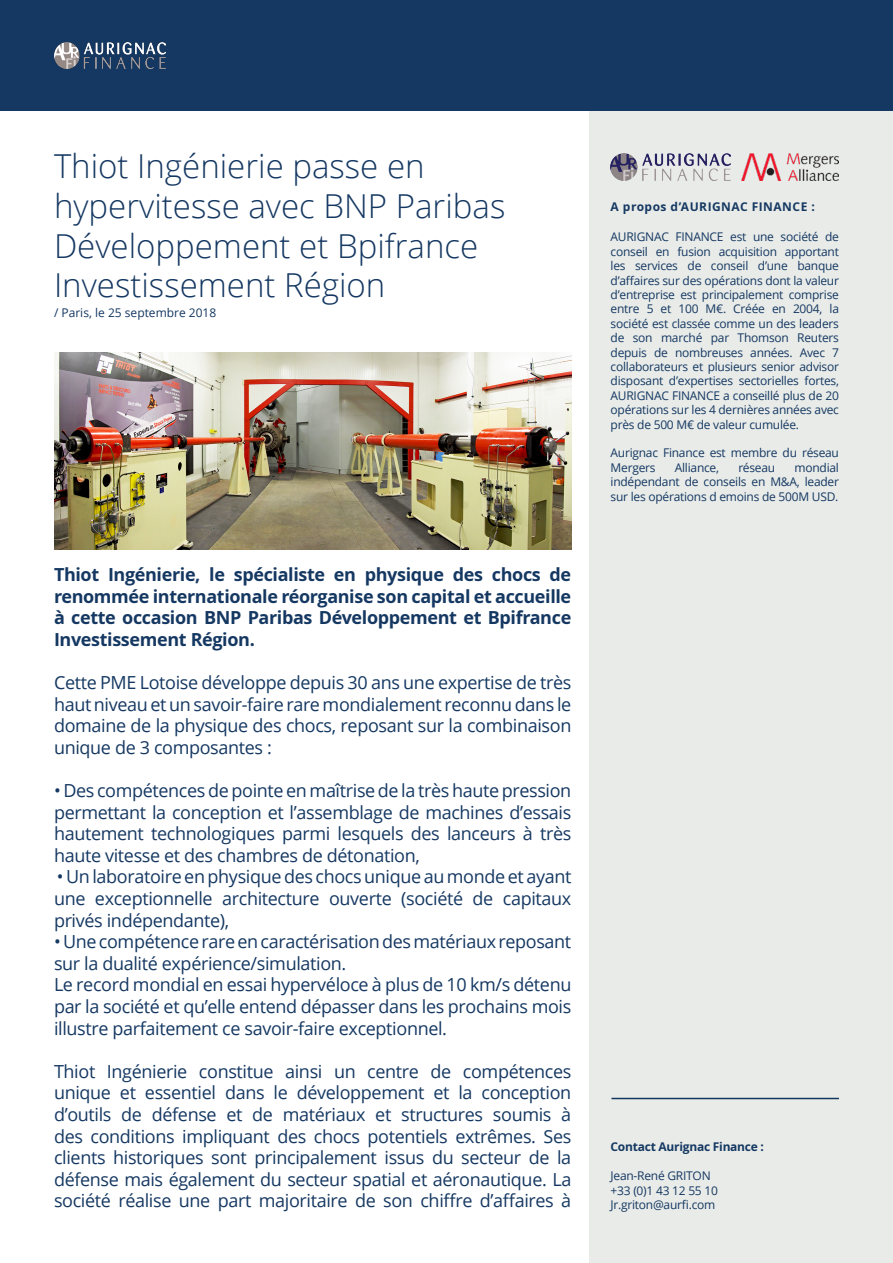
<style>
.page{position:relative;width:893px;height:1263px;background:#fff}
.page>*{position:absolute;margin:0;border:0;box-sizing:border-box;transform-origin:0 0}
.t1{font:300 33px/39.6px "Open Sans";color:#153862}
.t2{font:18px/21.6px "Open Sans";letter-spacing:-.02em;color:#153862;text-align:justify}
.t3{font:700 18px/21.6px "Open Sans";letter-spacing:-.02em;color:#153862;text-align:justify}
.t4{font:12px/14.4px "Open Sans";letter-spacing:-.02em;color:#153862;text-align:justify}
.t5{font:700 12px "Open Sans";letter-spacing:.04em;color:#153862}
.t6{font:12px "Open Sans";color:#153862}
.t7{font:700 12px "Open Sans";letter-spacing:-.02em;color:#153862}
</style>
<div class="page">
<div style="left:589px;top:111px;width:304px;height:1152px;background:#e8ebe8"></div>
<div style="left:0;top:0;width:893px;height:111px;background:#153862"></div>
<img style="left:54px;top:43px;width:111px;height:25px">
<img style="left:611px;top:153px;width:119px;height:27px">
<hr style="left:611px;top:1098px;width:228px;height:1px;background:#143760">
<img style="left:741px;top:153px;width:98px;height:27px">
<img style="left:54px;top:352px;width:517px;height:197px">
<p class="t1" style="left:54px;top:146px;width:453px">Thiot Ingénierie passe en hypervitesse avec BNP Paribas<br>Développement et Bpifrance<br>Investissement Région</p>
<p class="t6" style="left:54px;top:305px;width:164px">/ Paris, le 25 septembre 2018</p>
<p class="t3" style="left:54px;top:563px;width:519px">Thiot Ingénierie, le spécialiste en physique des chocs de renommée internationale réorganise son capital et accueille à cette occasion BNP Paribas Développement et Bpifrance Investissement Région.</p>
<p class="t2" style="left:54px;top:671px;width:519px">Cette PME Lotoise développe depuis 30 ans une expertise de très haut niveau et un savoir-faire rare mondialement reconnu dans le domaine de la physique des chocs, reposant sur la combinaison unique de 3 composantes :</p>
<p class="t2" style="left:54px;top:779px;width:519px">• Des compétences de pointe en maîtrise de la très haute pression permettant la conception et l’assemblage de machines d’essais hautement technologiques parmi lesquels des lanceurs à très haute vitesse et des chambres de détonation,</p>
<p class="t2" style="left:54px;top:866px;width:519px">• Un laboratoire en physique des chocs unique au monde et ayant une exceptionnelle architecture ouverte (société de capitaux privés indépendante),</p>
<p class="t2" style="left:54px;top:930px;width:519px">• Une compétence rare en caractérisation des matériaux reposant sur la dualité expérience/simulation.</p>
<p class="t2" style="left:54px;top:974px;width:519px">Le record mondial en essai hypervéloce à plus de 10 km/s détenu par la société et qu’elle entend dépasser dans les prochains mois illustre parfaitement ce savoir-faire exceptionnel.</p>
<p class="t2" style="left:54px;top:1060px;width:519px">Thiot Ingénierie constitue ainsi un centre de compétences unique et essentiel dans le développement et la conception d’outils de défense et de matériaux et structures soumis à des conditions impliquant des chocs potentiels extrêmes. Ses clients historiques sont principalement issus du secteur de la défense mais également du secteur spatial et aéronautique. La société réalise une part majoritaire de son chiffre d’affaires à</p>
<p class="t5" style="left:611px;top:199px;width:206px">A propos d’AURIGNAC FINANCE :</p>
<p class="t4" style="left:611px;top:229px;width:230px">AURIGNAC FINANCE est une société de conseil en fusion acquisition apportant les services de conseil d’une banque d’affaires sur des opérations dont la valeur d’entreprise est principalement comprise entre 5 et 100 M€. Créée en 2004, la société est classée comme un des leaders de son marché par Thomson Reuters depuis de nombreuses années. Avec 7 collaborateurs et plusieurs senior advisor disposant d’expertises sectorielles fortes, AURIGNAC FINANCE a conseillé plus de 20 opérations sur les 4 dernières années avec près de 500 M€ de valeur cumulée.</p>
<p class="t4" style="left:611px;top:445px;width:230px">Aurignac Finance est membre du réseau<br>Mergers</p>
<p class="t4" style="left:675px;top:460px;width:46px">Alliance,</p>
<p class="t4" style="left:738px;top:460px;width:38px">réseau</p>
<p class="t4" style="left:611px;top:460px;width:230px;text-indent:184px">mondial indépendant de conseils en M&amp;A, leader sur les opérations d emoins de 500M USD.</p>
<p class="t7" style="left:611px;top:1138px;width:155px">Contact Aurignac Finance :</p>
<p class="t4" style="left:611px;top:1168px;width:102px">Jean-René GRITON</p>
<p class="t4" style="left:611px;top:1183px;width:109px">+33 (0)1 43 12 55 10</p>
<p class="t4" style="left:611px;top:1197px;width:106px">Jr.griton@aurfi.com</p>
</div>
